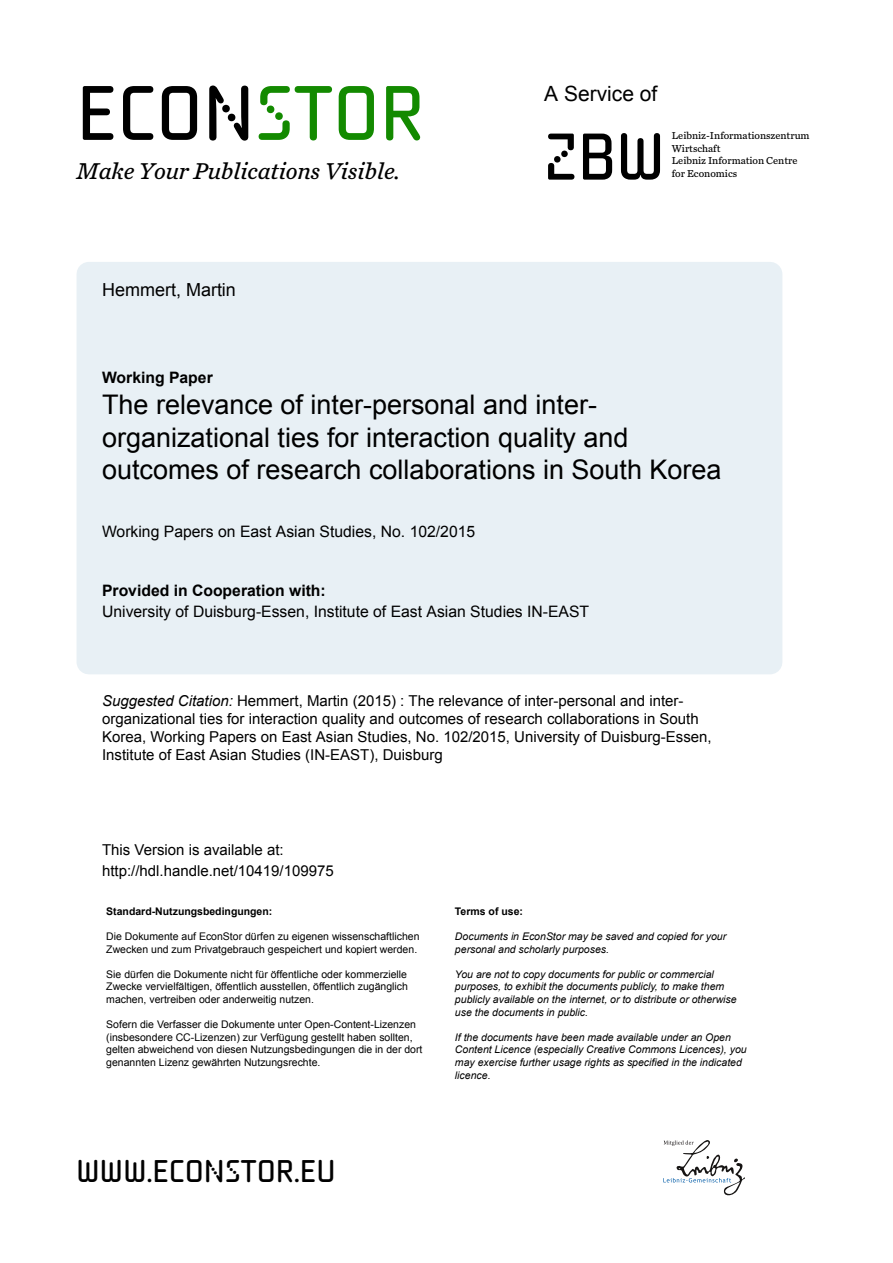
<style>
.page{position:relative;width:893px;height:1263px;background:#fff}
.page>*{position:absolute;margin:0;border:0;box-sizing:border-box;transform-origin:0 0}
.t1{font:73.65px "ZBW Binary";color:#000}
.t2{font:63px "ZBW Binary";color:#000}
.t3{font:30px "ZBW Binary";color:#000}
.t4{font:27px/32.4px "Arial";color:#000}
.t5{font:italic 24px "Chronicle Text G4";color:#000}
.t6{font:21px "Arial";color:#000}
.t7{font:18px "Arial";color:#000}
.t8{font:15.75px "Arial";color:#000}
.t9{font:700 15.75px "Arial";color:#000}
.t10{font:15px/18px "Arial";color:#000}
.t11{font:10.5px/12.6px "Arial";color:#000}
.t12{font:italic 10.5px/12.6px "Arial";color:#000}
.t13{font:10.5px/12.6px "Chronicle Text G4";color:#000}
.t14{font:700 10.5px "Arial";color:#000}
.s1{color:#138a00}
.s2{font-style:italic}
</style>
<div class="page">
<div style="left:89px;top:274px;width:681px;height:388px;background:#e8f0f5"></div>
<div style="left:77px;top:262px;width:705px;height:412px;border:25px solid #e8f0f5"></div>
<svg style="left:663px;top:1140px;width:82px;height:55px"></svg>
<h1 class="t1" style="left:77px;top:67px;width:349px">ECON<span class="s1">STOR</span></h1>
<h3 class="t5" style="left:77px;top:152px;width:325px">Make Your Publications Visible.</h3>
<h3 class="t7" style="left:102px;top:278px;width:135px">Hemmert, Martin</h3>
<h3 class="t6" style="left:544px;top:80px;width:115px">A Service of</h3>
<h2 class="t2" style="left:544px;top:118px;width:123px">ZBW</h2>
<p class="t13" style="left:672px;top:129px;width:139px">Leibniz-Informationszentrum<br>Wirtschaft<br>Leibniz Information Centre for Economics</p>
<h3 class="t9" style="left:102px;top:368px;width:112px">Working Paper</h3>
<h3 class="t4" style="left:102px;top:389px;width:621px">The relevance of inter-personal and inter&shy;organizational ties for interaction quality and outcomes of research collaborations in South Korea</h3>
<h3 class="t8" style="left:102px;top:521px;width:375px">Working Papers on East Asian Studies, No. 102/2015</h3>
<h3 class="t9" style="left:102px;top:580px;width:225px">Provided in Cooperation with:</h3>
<h3 class="t8" style="left:102px;top:601px;width:489px">University of Duisburg-Essen, Institute of East Asian Studies IN-EAST</h3>
<p class="t10" style="left:102px;top:692px;width:611px"><span class="s2">Suggested Citation:</span> Hemmert, Martin (2015) : The relevance of inter-personal and inter&shy;organizational ties for interaction quality and outcomes of research collaborations in South Korea, Working Papers on East Asian Studies, No. 102/2015, University of Duisburg-Essen, Institute of East Asian Studies (IN-EAST), Duisburg</p>
<h3 class="t10" style="left:102px;top:839px;width:233px;line-height:21.3px">This Version is available at: http://hdl.handle.net/10419/109975</h3>
<p class="t14" style="left:106px;top:904px;width:168px">Standard-Nutzungsbedingungen:</p>
<p class="t11" style="left:106px;top:930px;width:315px">Die Dokumente auf EconStor dürfen zu eigenen wissenschaftlichen<br>Zwecken und zum Privatgebrauch gespeichert und kopiert werden.</p>
<p class="t11" style="left:106px;top:968px;width:303px;text-align:justify">Sie dürfen die Dokumente nicht für öffentliche oder kommerzielle Zwecke vervielfältigen, öffentlich ausstellen, öffentlich zugänglich machen, vertreiben oder anderweitig nutzen.</p>
<p class="t11" style="left:106px;top:1018px;width:318px">Sofern die Verfasser die Dokumente unter Open-Content-Lizenzen (insbesondere CC-Lizenzen) zur Verfügung gestellt haben sollten, gelten abweichend von diesen Nutzungsbedingungen die in der dort genannten Lizenz gewährten Nutzungsrechte.</p>
<p class="t14" style="left:455px;top:904px;width:70px">Terms of use:</p>
<p class="t12" style="left:455px;top:930px;width:273px">Documents in EconStor may be saved and copied for your personal and scholarly purposes.</p>
<p class="t12" style="left:455px;top:968px;width:283px">You are not to copy documents for public or commercial purposes, to exhibit the documents publicly, to make them publicly available on the internet, or to distribute or otherwise use the documents in public.</p>
<p class="t12" style="left:455px;top:1031px;width:293px">If the documents have been made available under an Open Content Licence (especially Creative Commons Licences), you may exercise further usage rights as specified in the indicated licence.</p>
<h3 class="t3" style="left:77px;top:1153px;width:260px">WWW.ECONSTOR.EU</h3>
</div>
